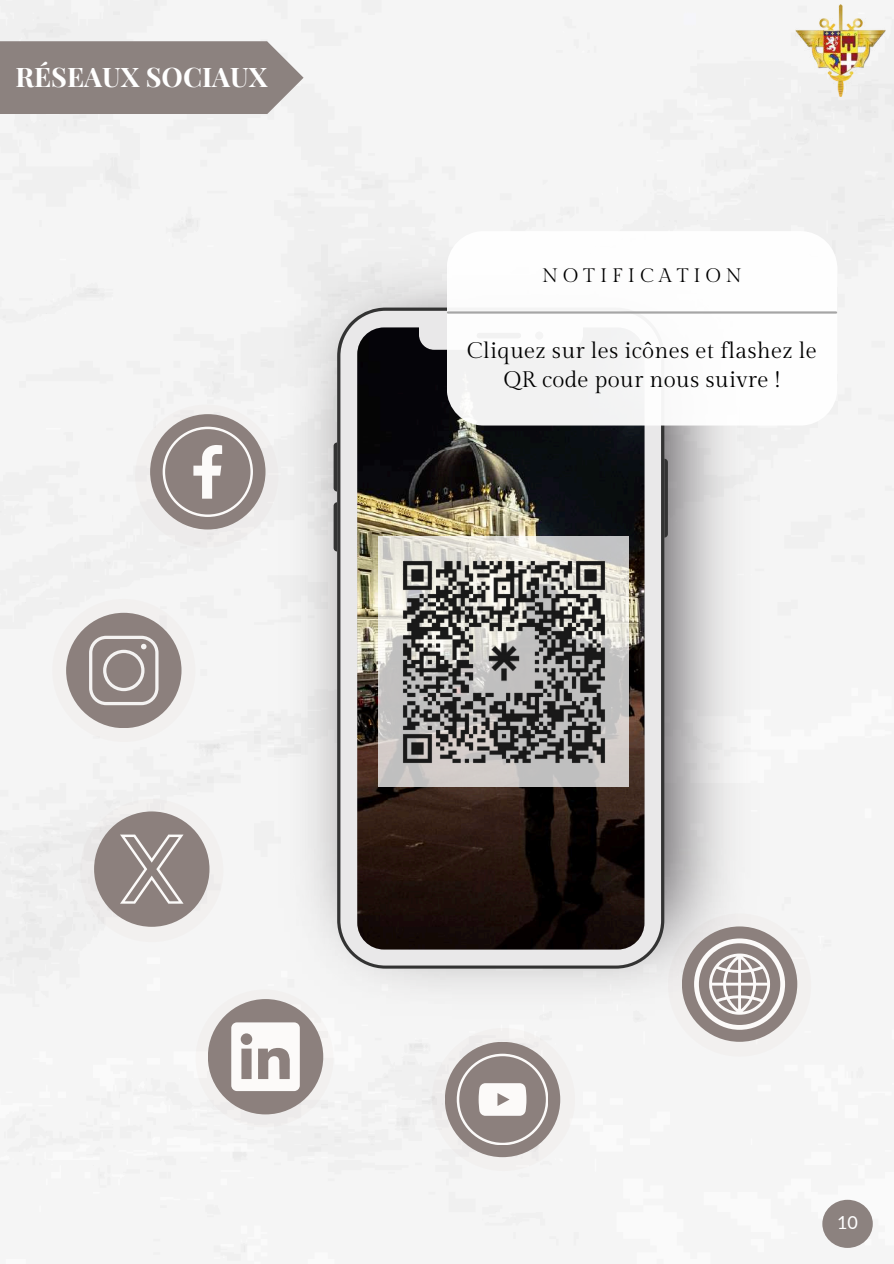
<style>
.page{position:relative;width:894px;height:1264px;background:#fff}
.page>*{position:absolute;margin:0;border:0;box-sizing:border-box;transform-origin:0 0}
.t1{font:700 27px "Playfair Display";color:#fff}
.t2{font:22.5px/29.2px "Gilda Display";letter-spacing:.01em;color:#000;text-align:center}
.t3{font:19.5px "Gilda Display";letter-spacing:.255em;color:#000}
.t4{font:18px "Lato";color:#fff}
</style>
<div class="page">
<img style="left:795px;top:5px;width:90px;height:92px">
<div style="left:822px;top:1199px;width:50px;height:48px;background:#8c827f;border-radius:50%"></div>
<svg style="left:0;top:41px;width:303px;height:73px;background:#928886"></svg>
<img style="left:278px;top:245px;width:481px;height:773px">
<svg style="left:333px;top:395px;width:4px;height:27px"></svg>
<svg style="left:333px;top:442px;width:4px;height:49px"></svg>
<svg style="left:333px;top:502px;width:4px;height:49px"></svg>
<svg style="left:664px;top:458px;width:3px;height:79px"></svg>
<svg style="left:337px;top:307px;width:327px;height:661px;background:#524c48"></svg>
<svg style="left:378px;top:536px;width:250px;height:250px;background:#d4d2cd"></svg>
<img style="left:401px;top:559px;width:205px;height:205px">
<div style="left:446px;top:231px;width:391px;height:194px;background:#fff;border-radius:37px"></div>
<hr style="left:448px;top:311px;width:387px;height:2px;background:#a6a6a6">
<svg style="left:135px;top:404px;width:143px;height:143px;fill:#8c807d"></svg>
<svg style="left:52px;top:599px;width:143px;height:143px;fill:#8c807d"></svg>
<svg style="left:80px;top:799px;width:143px;height:143px;fill:#8c807d"></svg>
<svg style="left:195px;top:989px;width:138px;height:138px"></svg>
<svg style="left:431px;top:1027px;width:144px;height:144px"></svg>
<svg style="left:667px;top:913px;width:144px;height:143px"></svg>
<p class="t1" style="left:15px;top:58px;width:253px">RÉSEAUX SOCIAUX</p>
<p class="t3" style="left:542px;top:264px;width:201px">NOTIFICATION</p>
<p class="t2" style="left:467px;top:336px;width:351px">Cliquez sur les icônes et flashez le<br>QR code pour nous suivre !</p>
<p class="t4" style="left:836px;top:1211px;width:22px">10</p>
</div>
